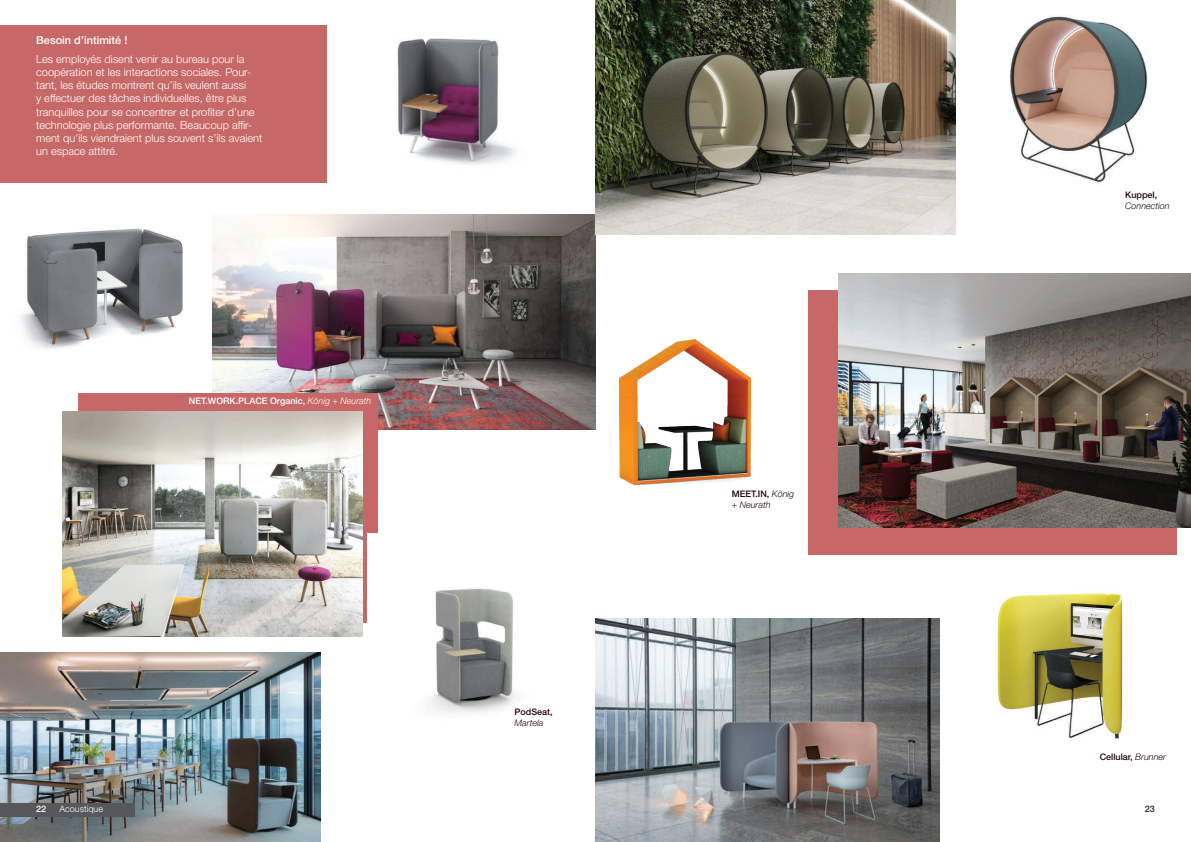
<style>
.page{position:relative;width:1191px;height:842px;background:#fff}
.page>*{position:absolute;margin:0;border:0;box-sizing:border-box;transform-origin:0 0}
.t1{font:300 11px/13.2px "Helvetica Neue LT Std";color:#fff}
.t2{font:500 11px "Helvetica Neue LT Std";color:#fff}
.t3{font:italic 300 9px/10.8px "Helvetica Neue LT Std";color:#210307}
.t4{font:500 9px "Helvetica Neue LT Std";color:#fff}
.t5{font:500 9px "Helvetica Neue LT Std";color:#210307}
.t6{font:300 9px "Helvetica Neue LT Std";color:#fff}
.t7{font:500 9px "Helvetica Neue LT Std";color:#231f20}
.s1{font-weight:300;font-style:italic}
.s2{font-weight:500;font-style:normal}
</style>
<div class="page">
<img style="left:213px;top:214px;width:382px;height:215px">
<div style="left:78px;top:393px;width:300px;height:229px;background:#c76868"></div>
<img style="left:326px;top:25px;width:189px;height:158px">
<div style="left:0;top:26px;width:326px;height:157px;background:#c76868"></div>
<img style="left:0;top:653px;width:320px;height:189px">
<img style="left:367px;top:533px;width:150px;height:181px">
<img style="left:958px;top:554px;width:205px;height:186px">
<div style="left:808px;top:290px;width:368px;height:264px;background:#c76868"></div>
<img style="left:955px;top:0;width:193px;height:194px">
<img style="left:595px;top:618px;width:344px;height:224px">
<img style="left:595px;top:0;width:360px;height:234px">
<img style="left:838px;top:274px;width:353px;height:253px">
<img style="left:595px;top:305px;width:157px;height:181px">
<img style="left:63px;top:411px;width:299px;height:225px">
<img style="left:21px;top:228px;width:162px;height:121px">
<div style="left:0;top:803px;width:135px;height:14px;background:#57585a"></div>
<p class="t2" style="left:36px;top:33px;width:93px">Besoin d’intimité !</p>
<p class="t1" style="left:36px;top:52px;width:228px">Les employés disent venir au bureau pour la coopération et les interactions sociales. Pour&shy;tant, les études montrent qu’ils veulent aussi<br>y effectuer des tâches individuelles, être plus tranquilles pour se concentrer et profiter d’une technologie plus performante. Beaucoup affir&shy;ment qu’ils viendraient plus souvent s’ils avaient un espace attitré.</p>
<p class="t4" style="left:189px;top:396px;width:184px">NET.WORK.PLACE Organic, <span class="s1">König + Neurath</span></p>
<p class="t5" style="left:514px;top:706px;width:40px">PodSeat,</p>
<p class="t3" style="left:514px;top:717px;width:30px">Martela</p>
<p class="t3" style="left:732px;top:488px;width:64px"><span class="s2">MEET.IN,</span> König + Neurath</p>
<p class="t5" style="left:1125px;top:190px;width:34px">Kuppel,</p>
<p class="t3" style="left:1125px;top:200px;width:46px">Connection</p>
<p class="t5" style="left:1099px;top:751px;width:68px">Cellular, <span class="s1">Brunner</span></p>
<p class="t4" style="left:36px;top:804px;width:12px">22</p>
<p class="t6" style="left:60px;top:804px;width:45px">Acoustique</p>
<p class="t7" style="left:1145px;top:804px;width:12px">23</p>
</div>
